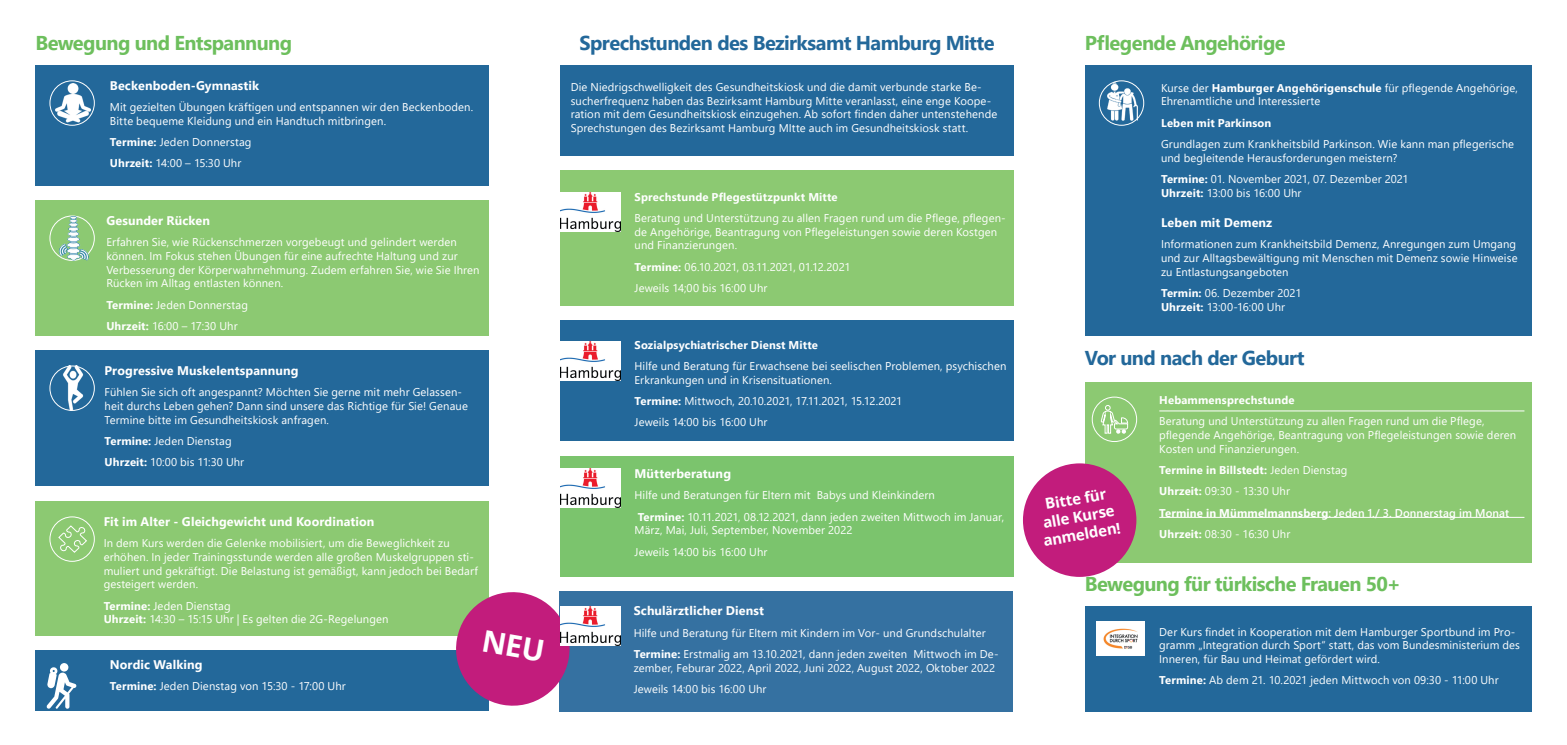
<style>
.page{position:relative;width:1567px;height:745px;background:#fff}
.page>*{position:absolute;margin:0;border:0;box-sizing:border-box;transform-origin:0 0}
.t1{font:700 20px "Segoe UI";letter-spacing:-.03em;color:#6dbf5d}
.t2{font:700 20px "Segoe UI";letter-spacing:-.03em;color:#23689a}
.t3{font:700 15px/18px "Open Sans";color:#fff;text-align:center}
.t4{font:700 12.5px "Segoe UI";letter-spacing:.01em;color:#fff}
.t5{font:11.25px/13.8px "Segoe UI";letter-spacing:.01em;color:#fff}
.t6{font:700 11.25px/21.2px "Segoe UI";letter-spacing:.015em;color:#fff}
.s1{font-weight:700}
.s2{font-weight:400}
.s3{font-weight:600}
</style>
<div class="page">
<div style="left:559px;top:590px;width:453px;height:121px;background:#3571a1"></div>
<div style="left:1084px;top:382px;width:447px;height:180px;background:#8cc972"></div>
<div style="left:35px;top:650px;width:454px;height:60px;background:#23689a"></div>
<div style="left:35px;top:65px;width:454px;height:120px;background:#23689a"></div>
<div style="left:560px;top:320px;width:453px;height:120px;background:#23689a"></div>
<div style="left:1084px;top:65px;width:447px;height:270px;background:#23689a"></div>
<div style="left:35px;top:350px;width:454px;height:135px;background:#23689a"></div>
<div style="left:560px;top:455px;width:453px;height:120px;background:#7bc46d"></div>
<div style="left:35px;top:200px;width:454px;height:135px;background:#8cc972"></div>
<div style="left:560px;top:170px;width:453px;height:135px;background:#8cc972"></div>
<div style="left:35px;top:501px;width:454px;height:134px;background:#8cc972"></div>
<div style="left:1022px;top:463px;width:114px;height:113px;background:#c21c7c;border-radius:50%"></div>
<div style="left:1098px;top:80px;width:45px;height:45px;border:1px solid #fff;border-radius:50%"></div>
<svg style="left:58px;top:525px;width:29px;height:27px"></svg>
<div style="left:50px;top:80px;width:45px;height:45px;border:1px solid #fff;border-radius:50%"></div>
<div style="left:50px;top:215px;width:45px;height:45px;border:1px solid #fff;border-radius:50%"></div>
<div style="left:50px;top:365px;width:45px;height:45px;border:1px solid #fff;border-radius:50%"></div>
<div style="left:50px;top:516px;width:45px;height:45px;border:1px solid #fff;border-radius:50%"></div>
<hr style="left:1159px;top:516px;width:365px;height:1px;background:#fff">
<hr style="left:1159px;top:410px;width:365px;height:1px;background:#fff">
<img style="left:53px;top:365px;width:39px;height:45px">
<img style="left:55px;top:83px;width:36px;height:39px">
<img style="left:59px;top:216px;width:30px;height:45px">
<img style="left:1100px;top:83px;width:44px;height:41px">
<svg style="left:60px;top:662px;width:8px;height:9px"></svg>
<svg style="left:46px;top:666px;width:30px;height:42px"></svg>
<img style="left:560px;top:192px;width:60px;height:40px">
<img style="left:560px;top:341px;width:60px;height:39px">
<img style="left:560px;top:468px;width:60px;height:39px">
<div style="left:560px;top:65px;width:453px;height:90px;background:#23689a"></div>
<svg style="left:1100px;top:405px;width:28px;height:28px"></svg>
<div style="left:1091px;top:396px;width:45px;height:45px;border:1px solid #fff;border-radius:50%"></div>
<img style="left:574px;top:606px;width:46px;height:39px">
<div style="left:1084px;top:605px;width:447px;height:105px;background:#23689a"></div>
<img style="left:1096px;top:621px;width:48px;height:34px">
<svg style="left:451px;top:590px;width:123px;height:116px"></svg>
<h1 class="t1" style="left:35px;top:24px;width:258px">Bewegung und Entspannung</h1>
<h1 class="t1" style="left:1084px;top:24px;width:202px">Pflegende Angehörige</h1>
<p class="t4" style="left:110px;top:73px;width:151px">Beckenboden-Gymnastik</p>
<p class="t5" style="left:110px;top:99px;width:365px">Mit gezielten Übungen kräftigen und entspannen wir den Beckenboden.<br>Bitte bequeme Kleidung und ein Handtuch mitbringen.</p>
<p class="t5" style="left:110px;top:130px;width:143px;line-height:21.2px"><span class="s1">Termine:</span> Jeden Donnerstag<br><span class="s1">Uhrzeit:</span> 14:00 – 15:30 Uhr</p>
<h1 class="t2" style="left:579px;top:24px;width:416px">Sprechstunden des Bezirksamt Hamburg Mitte</h1>
<p class="t5" style="left:570px;top:80px;width:428px">Die Niedrigschwelligkeit des Gesundheitskiosk und die damit verbunde starke Be&shy;sucherfrequenz haben das Bezirksamt Hamburg Mitte veranlasst, eine enge Koope&shy;ration mit dem Gesundheitskiosk einzugehen. Ab sofort finden daher untenstehende Sprechstungen des Bezirksamt Hamburg MItte auch im Gesundheitskiosk statt.</p>
<p class="t5" style="left:1160px;top:80px;width:358px">Kurse der <span class="s1">Hamburger Angehörigenschule</span> für pflegende Angehörige,<br>Ehrenamtliche und Interessierte</p>
<p class="t6" style="left:1160px;top:111px;width:112px">Leben mit Parkinson</p>
<p class="t5" style="left:1160px;top:136px;width:354px">Grundlagen zum Krankheitsbild Parkinson. Wie kann man pflegerische und begleitende Herausforderungen meistern?</p>
<p class="t5" style="left:1160px;top:171px;width:249px"><span class="s1">Termine:</span> 01. November 2021, 07. Dezember 2021<br><span class="s1">Uhrzeit:</span> 13:00 bis 16:00 Uhr</p>
<p class="t4" style="left:1160px;top:210px;width:113px">Leben mit Demenz</p>
<p class="t5" style="left:1160px;top:236px;width:358px;text-align:justify">Informationen zum Krankheitsbild Demenz, Anregungen zum Umgang und zur Alltagsbewältigung mit Menschen mit Demenz sowie Hinweise zu Entlastungsangeboten</p>
<p class="t5" style="left:1160px;top:285px;width:142px"><span class="s1">Termin:</span> 06. Dezember 2021<br><span class="s1">Uhrzeit:</span> 13:00-16:00 Uhr</p>
<p class="t6" style="left:634px;top:185px;width:205px">Sprechstunde Pflegestützpunkt Mitte</p>
<p class="t5" style="left:634px;top:210px;width:372px">Beratung und Unterstützung zu allen Fragen rund um die Pflege, pflegen&shy;de Angehörige, Beantragung von Pflegeleistungen sowie deren Kostgen und Finanzierungen.</p>
<p class="t5" style="left:634px;top:255px;width:217px;line-height:21.2px"><span class="s1">Termine:</span> 06.10.2021, 03.11.2021, 01.12.2021<br>Jeweils 14;00 bis 16:00 Uhr</p>
<p class="t4" style="left:106px;top:208px;width:105px">Gesunder Rücken</p>
<p class="t5" style="left:106px;top:234px;width:375px">Erfahren Sie, wie Rückenschmerzen vorgebeugt und gelindert werden können. Im Fokus stehen Übungen für eine aufrechte Haltung und zur Verbesserung der Körperwahrnehmung. Zudem erfahren Sie, wie Sie Ihren Rücken im Alltag entlasten können.</p>
<p class="t5" style="left:106px;top:293px;width:143px;line-height:21.2px"><span class="s1">Termine:</span> Jeden Donnerstag<br><span class="s1">Uhrzeit:</span> 16:00 – 17:30 Uhr</p>
<p class="t4" style="left:105px;top:358px;width:195px">Progressive Muskelentspannung</p>
<p class="t5" style="left:105px;top:384px;width:365px">Fühlen Sie sich oft angespannt? Möchten Sie gerne mit mehr Gelassen&shy;heit durchs Leben gehen? Dann sind unsere das Richtige für Sie! Genaue<br>Termine bitte im Gesundheitskiosk anfragen.</p>
<p class="t5" style="left:105px;top:429px;width:141px;line-height:21.2px"><span class="s1">Termine:</span> Jeden Dienstag<br><span class="s1">Uhrzeit:</span> 10:00 bis 11:30 Uhr</p>
<p class="t4" style="left:104px;top:509px;width:272px">Fit im Alter - Gleichgewicht und Koordination</p>
<p class="t5" style="left:104px;top:534px;width:376px">In dem Kurs werden die Gelenke mobilisiert, um die Beweglichkeit zu erhöhen. In jeder Trainingsstunde werden alle großen Muskelgruppen sti&shy;muliert und gekräftigt. Die Belastung ist gemäßigt, kann jedoch bei Bedarf gesteigert werden.</p>
<p class="t5" style="left:104px;top:597px;width:286px"><span class="s1">Termine:</span> Jeden Dienstag<br><span class="s1">Uhrzeit:</span> 14:30 – 15:15 Uhr | Es gelten die 2G-Regelungen</p>
<p class="t4" style="left:110px;top:652px;width:94px">Nordic Walking</p>
<p class="t5" style="left:110px;top:678px;width:237px"><span class="s1">Termine:</span> Jeden Dienstag von 15:30 - 17:00 Uhr</p>
<p class="t6" style="left:634px;top:333px;width:185px">Sozialpsychiatrischer Dienst Mitte</p>
<p class="t5" style="left:634px;top:358px;width:373px">Hilfe und Beratung für Erwachsene bei seelischen Problemen, psychischen<br>Erkrankungen und in Krisensituationen.</p>
<p class="t5" style="left:634px;top:389px;width:269px;line-height:21px"><span class="s1">Termine:</span> Mittwoch, 20.10.2021, 17.11.2021, 15.12.2021<br>Jeweils 14:00 bis 16:00 Uhr</p>
<p class="t4" style="left:634px;top:461px;width:98px">Mütterberatung</p>
<p class="t5" style="left:634px;top:483px;width:371px;line-height:21.2px">Hilfe und Beratungen für Eltern mit Babys und Kleinkindern<br><span class="s1">Termine:</span> 10.11.2021, 08.12.2021, dann jeden zweiten Mittwoch im Januar,</p>
<p class="t5" style="left:634px;top:518px;width:219px;line-height:21.2px">März, Mai, Juli, September, November 2022<br>Jeweils 14:00 bis 16:00 Uhr</p>
<p class="t4" style="left:633px;top:598px;width:132px">Schulärztlicher Dienst</p>
<p class="t5" style="left:633px;top:620px;width:366px;line-height:21.2px">Hilfe und Beratung für Eltern mit Kindern im Vor- und Grundschulalter<br><span class="s1">Termine:</span> Erstmalig am 13.10.2021, dann jeden zweiten Mittwoch im De-</p>
<p class="t5" style="left:633px;top:655px;width:363px;line-height:21.2px">zember, Feburar 2022, April 2022, Juni 2022, August 2022, Oktober 2022<br>Jeweils 14:00 bis 16:00 Uhr</p>
<h1 class="t2" style="left:1084px;top:339px;width:221px">Vor und nach der Geburt</h1>
<p class="t6" style="left:1159px;top:388px;width:137px">Hebammensprechstunde</p>
<p class="t5" style="left:1159px;top:413px;width:358px">Beratung und Unterstützung zu allen Fragen rund um die Pflege, pflegende Angehörige, Beantragung von Pflegeleistungen sowie deren<br>Kosten und Finanzierungen.</p>
<p class="t6" style="left:1159px;top:458px;width:351px">Termine in Billstedt: <span class="s2">Jeden Dienstag<br></span>Uhrzeit: <span class="s2">09:30 - 13:30 Uhr<br></span>Termine in Mümmelmannsberg<span class="s3">: Jeden 1./ 3. Donnerstag im Monat </span>Uhrzeit: <span class="s2">08:30 - 16:30 Uhr</span></p>
<h2 class="t3" style="left:1035px;top:496px;width:80px;rotate:-10deg">Bitte für alle Kurse anmelden!</h2>
<h1 class="t1" style="left:1084px;top:564px;width:317px">Bewegung für türkische Frauen 50+</h1>
<p class="t5" style="left:1159px;top:623px;width:362px">Der Kurs findet in Kooperation mit dem Hamburger Sportbund im Pro&shy;gramm „Integration durch Sport“ statt, das vom Bundesministerium des<br>Inneren, für Bau und Heimat gefördert wird.</p>
<p class="t5" style="left:1159px;top:672px;width:341px"><span class="s1">Termine:</span> Ab dem 21. 10.2021 jeden Mittwoch von 09:30 - 11:00 Uhr</p>
</div>
